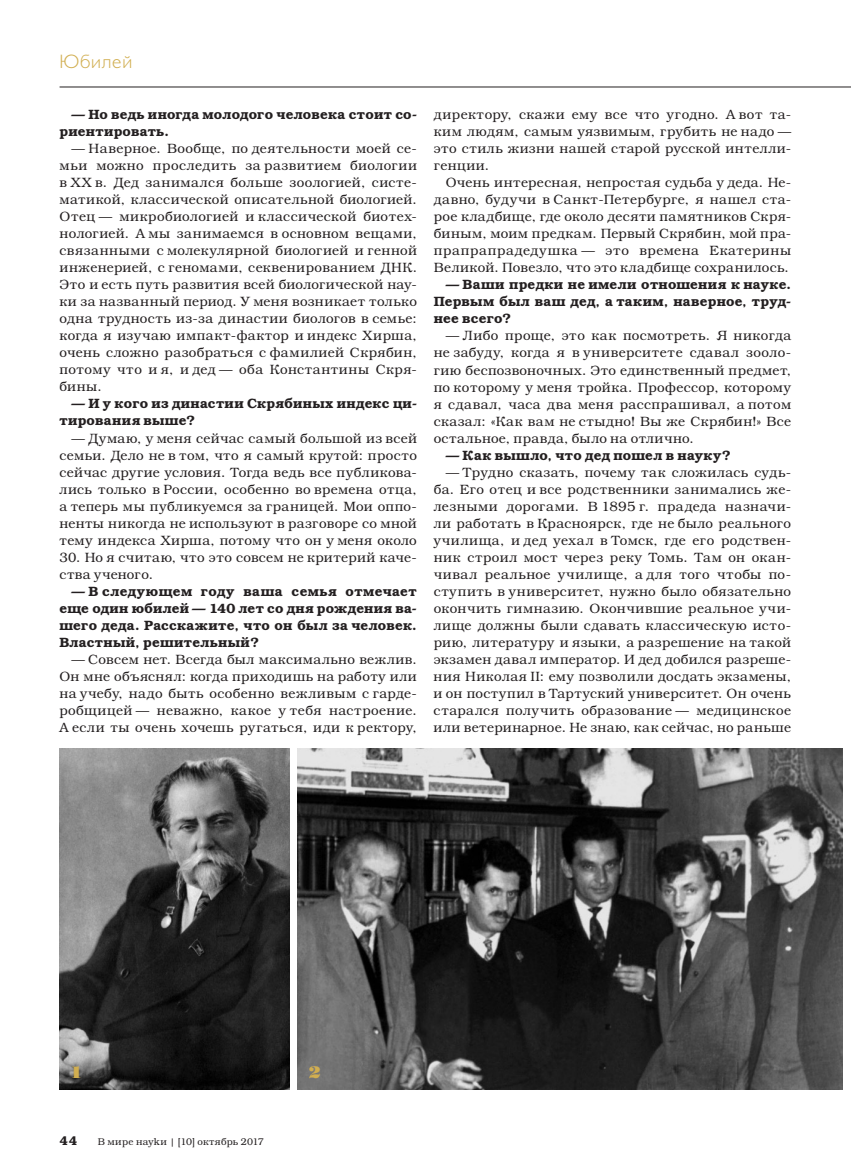
<style>
.page{position:relative;width:851px;height:1170px;background:#fff}
.page>*{position:absolute;margin:0;border:0;box-sizing:border-box;transform-origin:0 0}
.t1{font:300 19.5px "Gals";letter-spacing:.035em;color:#d1ae50}
.t2{font:16.5px "Standard Poster C";color:#d1ae50}
.t3{font:300 13.5px/17px "Bookman C";letter-spacing:.03em;color:#231f20;text-align:justify}
.t4{font:600 13.5px/17px "Bookman C";letter-spacing:.02em;color:#231f20}
.t5{font:600 12.75px "Bookman C";color:#231f20}
.t6{font:300 9.75px "Bookman C";letter-spacing:.02em;color:#231f20}
</style>
<div class="page">
<hr style="left:60px;top:87px;width:790px;height:1px;background:#231f20">
<img style="left:298px;top:748px;width:544px;height:341px">
<img style="left:60px;top:748px;width:229px;height:341px">
<h1 class="t1" style="left:60px;top:52px;width:74px">Юбилей</h1>
<p class="t4" style="left:60px;top:106px;width:359px;text-indent:12px">— Но ведь иногда молодого человека стоит со&shy;риентировать.</p>
<p class="t3" style="left:59px;top:140px;width:359px;text-indent:12px">— Наверное. Вообще, по деятельности моей се&shy;мьи можно проследить за развитием биологии в XX в. Дед занимался больше зоологией, систе&shy;матикой, классической описательной биологией.<br>Отец — микробиологией и классической биотех&shy;нологией. А мы занимаемся в основном вещами, связанными с молекулярной биологией и генной инженерией, с геномами, секвенированием ДНК.<br>Это и есть путь развития всей биологической нау&shy;ки за названный период. У меня возникает только одна трудность из-за династии биологов в семье: когда я изучаю импакт-фактор и индекс Хирша, очень сложно разобраться с фамилией Скрябин, потому что и я, и дед — оба Константины Скря&shy;бины.</p>
<p class="t4" style="left:59px;top:395px;width:359px;text-indent:12px">— И у кого из династии Скрябиных индекс ци&shy;тирования выше?</p>
<p class="t3" style="left:59px;top:429px;width:359px;text-indent:12px">— Думаю, у меня сейчас самый большой из всей семьи. Дело не в том, что я самый крутой: просто сейчас другие условия. Тогда ведь все публикова&shy;лись только в России, особенно во времена отца, а теперь мы публикуемся за границей. Мои оппо&shy;ненты никогда не используют в разговоре со мной тему индекса Хирша, потому что он у меня около</p>
<p class="t3" style="left:59px;top:548px;width:359px">30. Но я считаю, что это совсем не критерий каче&shy;ства ученого.</p>
<p class="t4" style="left:59px;top:582px;width:359px;text-align:justify;text-indent:12px">— В следующем году ваша семья отмечает еще один юбилей — 140 лет со дня рождения ва&shy;шего деда. Расскажите, что он был за человек.<br>Властный, решительный?</p>
<p class="t3" style="left:59px;top:650px;width:359px;text-indent:12px">— Совсем нет. Всегда был максимально вежлив.<br>Он мне объяснял: когда приходишь на работу или на учебу, надо быть особенно вежливым с гарде&shy;робщицей — неважно, какое у тебя настроение.<br>А если ты очень хочешь ругаться, иди к -ректору,</p>
<p class="t3" style="left:434px;top:106px;width:359px">директору, скажи ему все что угодно. А вот та&shy;ким людям, самым уязвимым, грубить не надо — это стиль жизни нашей старой русской интелли&shy;генции.</p>
<p class="t3" style="left:433px;top:174px;width:359px;text-indent:12px">Очень интересная, непростая судьба у деда. Не&shy;давно, будучи в Санкт-Петербурге, я нашел ста&shy;рое кладбище, где около десяти памятников Скря&shy;биным, моим предкам. Первый Скрябин, мой пра&shy;прапрапрадедушка — это времена Екатерины Великой. Повезло, что это кладбище сохранилось.</p>
<p class="t4" style="left:433px;top:276px;width:359px;text-align:justify;text-indent:12px">— Ваши предки не имели отношения к науке.<br>Первым был ваш дед, а таким, наверное, труд&shy;нее всего?</p>
<p class="t3" style="left:433px;top:327px;width:359px;text-indent:12px">— Либо проще, это как посмотреть. Я никогда не забуду, когда я в университете сдавал зооло&shy;гию беспозвоночных. Это единственный предмет, по которому у меня тройка. Профессор, которому я сдавал, часа два меня расспрашивал, а потом сказал: «Как вам не стыдно! Вы же Скрябин!» Все остальное, правда, было на отлично.</p>
<p class="t4" style="left:445px;top:446px;width:286px">— Как вышло, что дед пошел в науку?</p>
<p class="t3" style="left:433px;top:463px;width:359px;text-indent:12px">— Трудно сказать, почему так сложилась судь&shy;ба. Его отец и все родственники занимались же&shy;лезными дорогами. В 1895 г. прадеда назначи&shy;ли работать в Красноярск, где не было реального училища, и дед уехал в Томск, где его родствен&shy;ник строил мост через реку Томь. Там он окан&shy;чивал реальное училище, а для того чтобы по&shy;ступить в университет, нужно было обязательно окончить гимназию. Окончившие реальное учи&shy;лище должны были сдавать классическую исто&shy;рию, литературу и языки, а разрешение на такой экзамен давал император. И дед добился разреше&shy;ния Николая II: ему позволили досдать экзамены, и он поступил в Тартуский университет. Он очень старался получить образование — медицинское или ветеринарное. Не знаю, как сейчас, но раньше</p>
<p class="t2" style="left:71px;top:1064px;width:13px">1</p>
<p class="t2" style="left:309px;top:1064px;width:13px">2</p>
<p class="t5" style="left:60px;top:1132px;width:19px">44</p>
<p class="t6" style="left:98px;top:1135px;width:167px">В мире науkи | [10] октябрь 2017</p>
</div>
